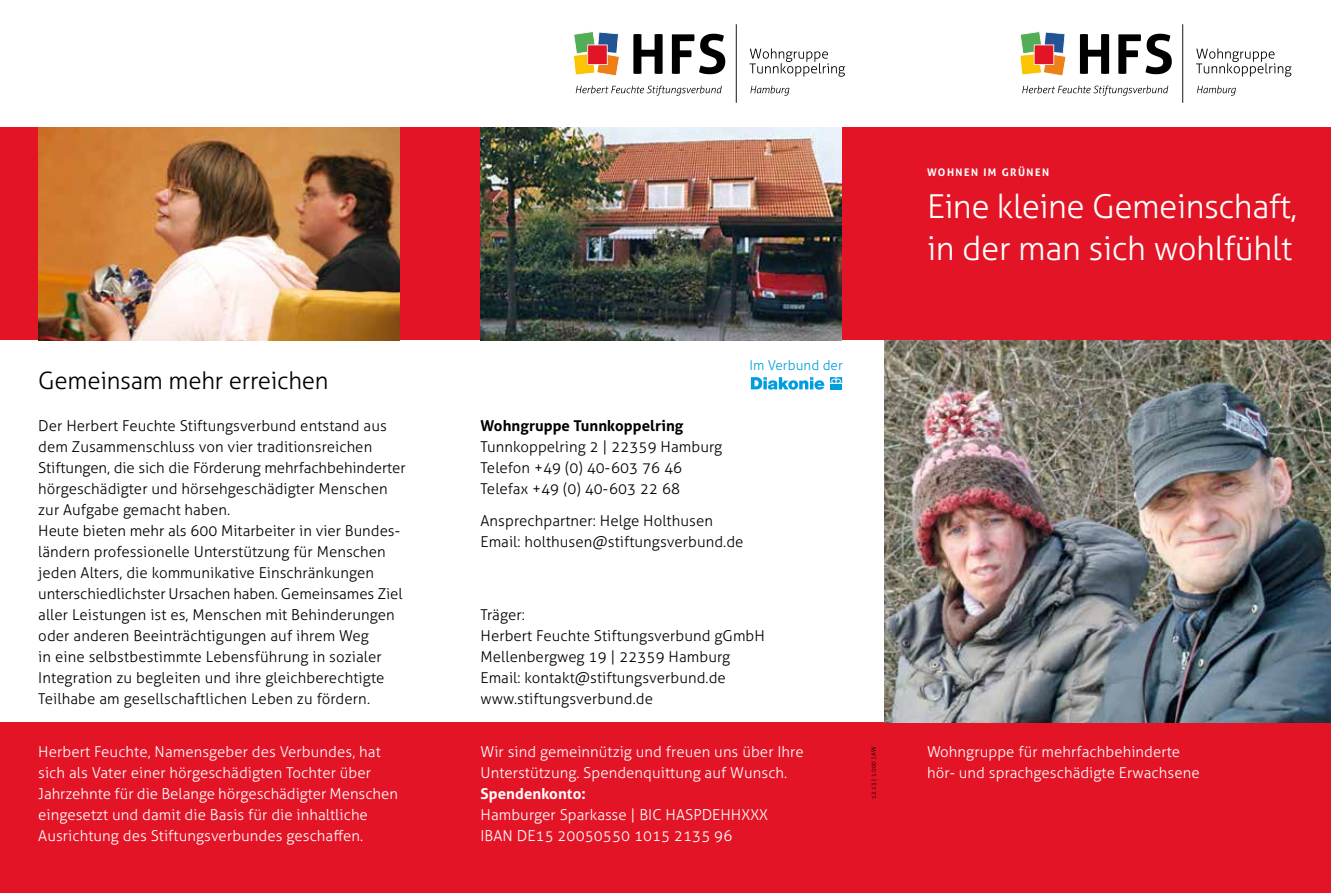
<style>
.page{position:relative;width:1331px;height:893px;background:#fff}
.page>*{position:absolute;margin:0;border:0;box-sizing:border-box;transform-origin:0 0}
.t1{font:300 33px/42px "Aller";letter-spacing:-.015em;color:#fff}
.t2{font:300 24px "Aller";letter-spacing:-.01em;color:#000}
.t3{font:300 15px/21px "Aller";letter-spacing:.005em;color:#000}
.t4{font:300 15px/21px "Aller";letter-spacing:.005em;color:#fff}
.t5{font:700 15px "Aller";letter-spacing:.005em;color:#000}
.t6{font:700 15px "Aller";letter-spacing:.005em;color:#fff}
.t7{font:300 13.5px "Aller";letter-spacing:.005em;color:#009ee0}
.t8{font:700 10.5px "Aller";letter-spacing:.14em;color:#fff}
.t9{font:300 6px "Aller";letter-spacing:.025em;color:#000}
</style>
<div class="page">
<div style="left:0;top:128px;width:884px;height:212px;background:#e31426"></div>
<div style="left:884px;top:128px;width:447px;height:765px;background:#e31426"></div>
<div style="left:0;top:723px;width:884px;height:170px;background:#e31426"></div>
<img style="left:480px;top:128px;width:362px;height:212px">
<svg style="left:751px;top:377px;width:73px;height:13px"></svg>
<svg style="left:830px;top:377px;width:12px;height:12px"></svg>
<svg style="left:1197px;top:86px;width:39px;height:10px"></svg>
<svg style="left:1022px;top:86px;width:146px;height:10px"></svg>
<svg style="left:1080px;top:34px;width:29px;height:40px"></svg>
<svg style="left:1118px;top:34px;width:54px;height:40px"></svg>
<svg style="left:1182px;top:24px;width:1px;height:79px"></svg>
<svg style="left:1196px;top:48px;width:95px;height:29px"></svg>
<svg style="left:1020px;top:31px;width:46px;height:45px"></svg>
<svg style="left:750px;top:86px;width:39px;height:10px"></svg>
<svg style="left:576px;top:86px;width:146px;height:10px"></svg>
<svg style="left:633px;top:34px;width:30px;height:40px"></svg>
<svg style="left:672px;top:34px;width:53px;height:40px"></svg>
<svg style="left:736px;top:24px;width:1px;height:79px"></svg>
<svg style="left:750px;top:48px;width:95px;height:29px"></svg>
<svg style="left:573px;top:31px;width:47px;height:45px"></svg>
<img style="left:884px;top:340px;width:447px;height:383px">
<img style="left:38px;top:128px;width:362px;height:212px">
<p class="t8" style="left:927px;top:166px;width:124px">Wohnen im Grünen</p>
<h1 class="t1" style="left:927px;top:186px;width:372px">Eine kleine Gemeinschaft, in der man sich wohlfühlt</h1>
<p class="t7" style="left:749px;top:357px;width:95px">Im Verbund der</p>
<h2 class="t2" style="left:38px;top:366px;width:292px">Gemeinsam mehr erreichen</h2>
<p class="t3" style="left:38px;top:415px;width:369px">Der Herbert Feuchte Stiftungsverbund entstand aus dem Zusammenschluss von vier traditionsreichen Stiftungen, die sich die Förderung mehrfachbehinderter hörgeschädigter und hörsehgeschädigter Menschen zur Aufgabe gemacht haben.<br>Heute bieten mehr als 600 Mitarbeiter in vier Bundes&shy;ländern professionelle Unterstützung für Menschen jeden Alters, die kommunikative Einschränkungen unterschiedlichster Ursachen haben. Gemeinsames Ziel aller Leistungen ist es, Menschen mit Behinderungen oder anderen Beeinträchtigungen auf ihrem Weg<br>in eine selbstbestimmte Lebensführung in sozialer Integration zu begleiten und ihre gleichberechtigte Teilhabe am gesellschaftlichen Leben zu fördern.</p>
<p class="t4" style="left:38px;top:741px;width:361px">Herbert Feuchte, Namensgeber des Verbundes, hat sich als Vater einer hörgeschädigten Tochter über Jahrzehnte für die Belange hörgeschädigter Menschen eingesetzt und damit die Basis für die inhaltliche -Ausrichtung des Stiftungsverbundes geschaffen.</p>
<p class="t4" style="left:927px;top:741px;width:274px">Wohngruppe für mehrfachbehinderte hör- und sprachgeschädigte Erwachsene</p>
<p class="t5" style="left:480px;top:416px;width:204px">Wohngruppe Tunnkoppelring</p>
<p class="t3" style="left:480px;top:436px;width:243px">Tunnkoppelring 2 | 22359 Hamburg<br>Telefon +49 (0) 40-603 76 46<br>Telefax +49 (0) 40-603 22 68</p>
<p class="t3" style="left:480px;top:510px;width:265px">Ansprechpartner: Helge Holthusen<br>Email: holthusen@stiftungsverbund.de</p>
<p class="t3" style="left:480px;top:604px;width:286px">Träger:<br>Herbert Feuchte Stiftungsverbund gGmbH<br>Mellenbergweg 19 | 22359 Hamburg<br>Email: kontakt@stiftungsverbund.de www.stiftungsverbund.de</p>
<p class="t4" style="left:480px;top:741px;width:325px">Wir sind gemeinnützig und freuen uns über Ihre<br>Unterstützung. Spendenquittung auf Wunsch.</p>
<p class="t6" style="left:480px;top:784px;width:107px">Spendenkonto:</p>
<p class="t4" style="left:480px;top:804px;width:289px">Hamburger Sparkasse | BIC HASPDEHHXXX<br>IBAN DE15 20050550 1015 2135 96</p>
<p class="t9" style="left:870px;top:799px;width:54px;rotate:-90deg">12.13 | 1.000 | AW</p>
</div>
